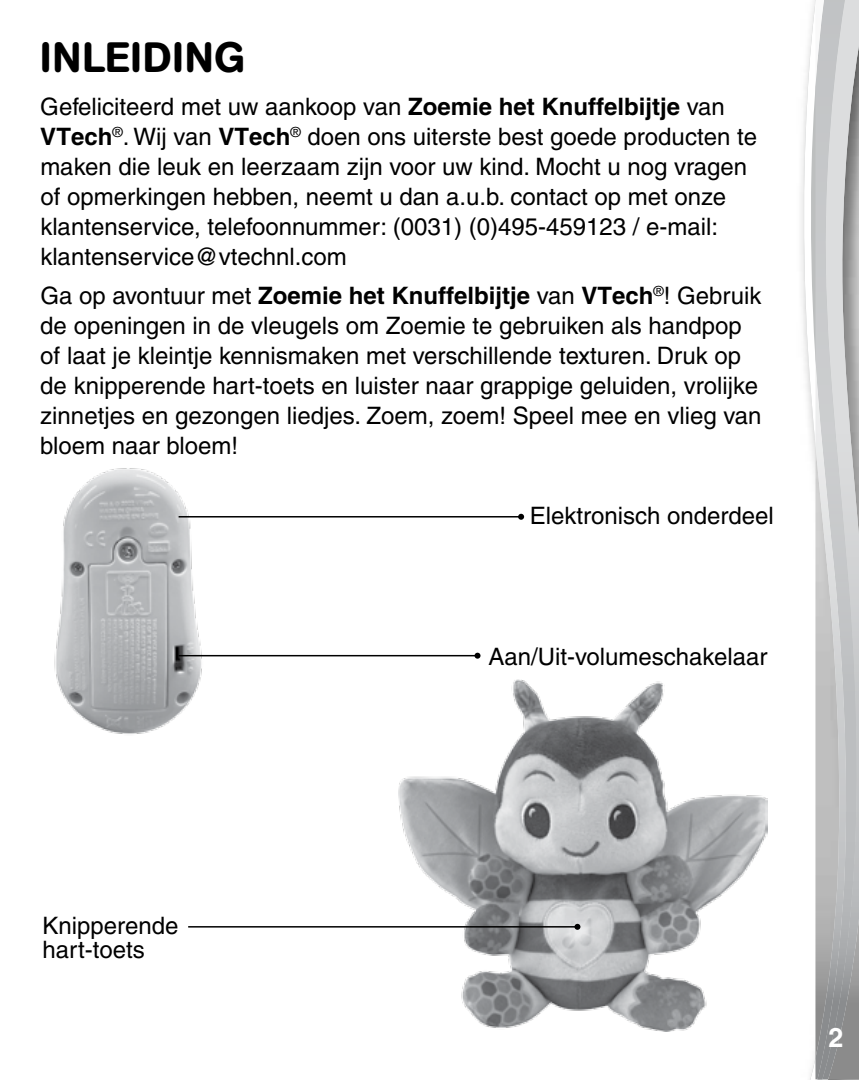
<style>
.page{position:relative;width:859px;height:1080px;background:#fff}
.page>*{position:absolute;margin:0;border:0;box-sizing:border-box;transform-origin:0 0}
.t1{font:500 42px "AG Book Rounded";letter-spacing:.02em;color:#000}
.t2{font:700 27px "Helvetica";color:#fff}
.t3{font:500 24px/30px "Helvetica";color:#000}
.s1{font-weight:700}
</style>
<div class="page">
<svg style="left:803px;top:0;width:12px;height:1080px"></svg>
<svg style="left:815px;top:1079px;width:13px;height:1px"></svg>
<img style="left:858px;top:0;width:1px;height:1079px">
<img style="left:848px;top:0;width:10px;height:1079px">
<img style="left:815px;top:0;width:33px;height:1079px">
<img style="left:399px;top:680px;width:369px;height:352px">
<hr style="left:188px;top:926px;width:389px;height:2px;background:#000">
<svg style="left:574px;top:924px;width:6px;height:6px"></svg>
<img style="left:54px;top:468px;width:155px;height:266px">
<hr style="left:179px;top:655px;width:298px;height:1px;background:#000">
<svg style="left:474px;top:653px;width:6px;height:6px"></svg>
<hr style="left:179px;top:516px;width:342px;height:2px;background:#000">
<svg style="left:518px;top:514px;width:6px;height:6px"></svg>
<h1 class="t1" style="left:40px;top:33px;width:206px">INLEIDING</h1>
<p class="t3" style="left:40px;top:92px;width:718px">Gefeliciteerd met uw aankoop van <span class="s1">Zoemie het Knuffelbijtje</span> van <span class="s1">VTech</span><sup>®</sup>. Wij van <span class="s1">VTech</span><sup>®</sup> doen ons uiterste best goede producten te maken die leuk en leerzaam zijn voor uw kind. Mocht u nog vragen of opmerkingen hebben, neemt u dan a.u.b. contact op met onze klantenservice, telefoonnummer: (0031) (0)495-459123 / e-mail: klantenservice@vtechnl.com</p>
<p class="t3" style="left:40px;top:280px;width:723px">Ga op avontuur met <span class="s1">Zoemie het Knuffelbijtje</span> van <span class="s1">VTech</span><sup>®</sup>! Gebruik de openingen in de vleugels om Zoemie te gebruiken als handpop of laat je kleintje kennismaken met verschillende texturen. Druk op de knipperende hart-toets en luister naar grappige geluiden, vrolijke zinnetjes en gezongen liedjes. Zoem, zoem! Speel mee en vlieg van bloem naar bloem!</p>
<p class="t3" style="left:530px;top:501px;width:246px">Elektronisch onderdeel</p>
<p class="t3" style="left:488px;top:641px;width:280px">Aan/Uit-volumeschakelaar</p>
<p class="t3" style="left:42px;top:913px;width:138px;line-height:24px">Knipperende hart-toets</p>
<p class="t2" style="left:828px;top:1021px;width:17px">2</p>
</div>
